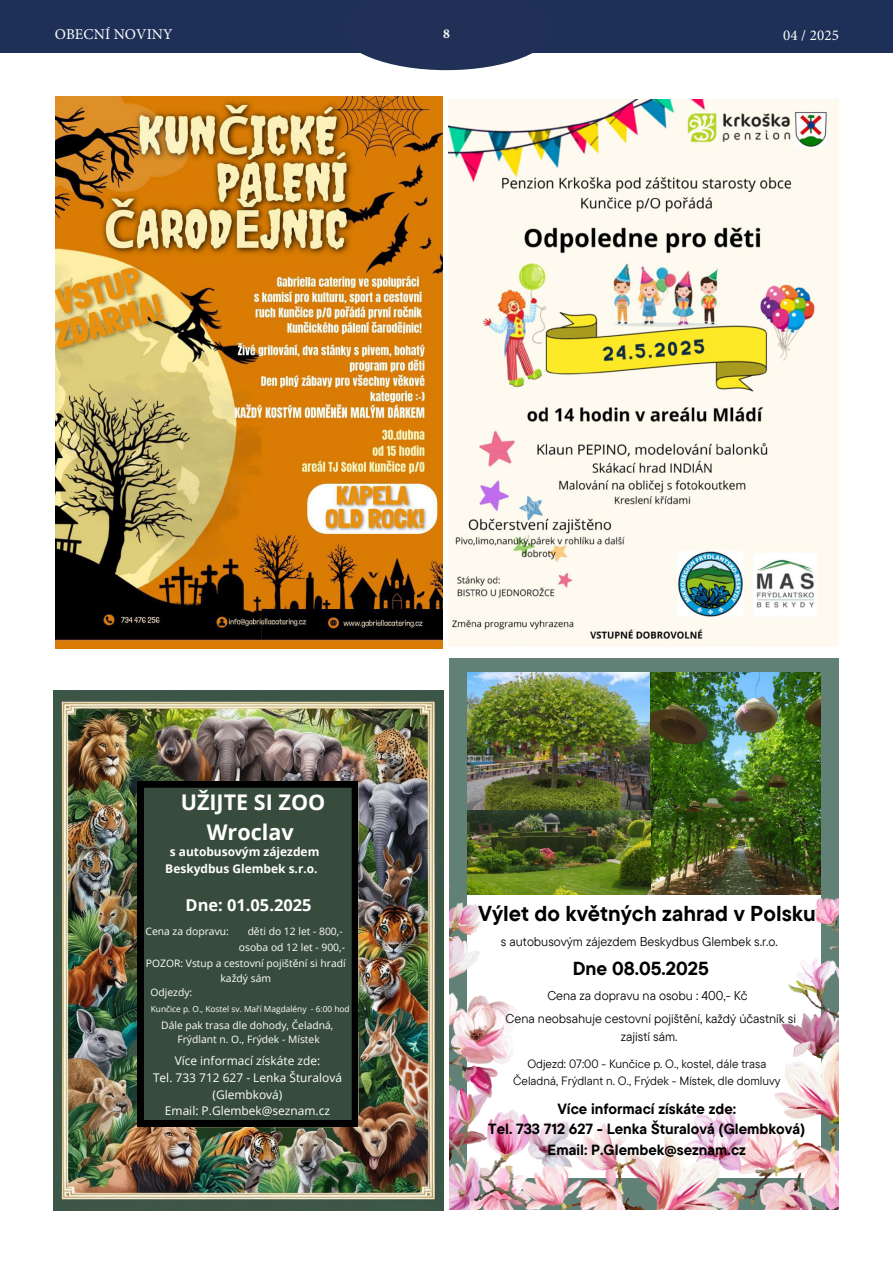
<style>
.page{position:relative;width:893px;height:1263px;background:#fff}
.page>*{position:absolute;margin:0;border:0;box-sizing:border-box;transform-origin:0 0}
.t1{font:700 21.6px/29.8px "Open Sans";color:#fff;text-align:center}
.t2{font:700 21.45px "TT Commons Pro";color:#000}
.t3{font:700 18.75px "TT Commons Pro";color:#000}
.t4{font:700 16.35px "Open Sans";color:#fff}
.t5{font:15px "Minion Pro";letter-spacing:.01em;color:#fff}
.t6{font:700 14.7px/20.4px "TT Commons Pro";color:#000;text-align:center}
.t7{font:700 13.5px "Minion Pro";color:#fff}
.t8{font:12.75px/17.9px "TT Commons Pro";color:#000;text-align:center}
.t9{font:12px/16.6px "Open Sans";color:#fff;text-align:center}
.t10{font:12px/16.6px "TT Commons Pro";color:#000;text-align:center}
.t11{font:700 12px/16.6px "Open Sans";color:#fff;text-align:center}
.t12{font:10.35px/14.2px "Open Sans";color:#fff;text-align:center}
.t13{font:8.4px "Open Sans";color:#fff}
</style>
<div class="page">
<div style="left:0;top:0;width:893px;height:52px;background:#1e3057"></div>
<svg style="left:340px;top:52px;width:213px;height:18px"></svg>
<div style="left:449px;top:658px;width:390px;height:552px;background:#618177"></div>
<img style="left:449px;top:855px;width:390px;height:355px">
<img style="left:467px;top:673px;width:354px;height:221px">
<img style="left:54px;top:690px;width:390px;height:520px">
<svg style="left:138px;top:782px;width:220px;height:344px;background:#334538"></svg>
<img style="left:449px;top:100px;width:390px;height:546px">
<img style="left:55px;top:97px;width:388px;height:551px">
<h3 class="t5" style="left:55px;top:25px;width:119px">OBECNÍ NOVINY</h3>
<h3 class="t7" style="left:443px;top:24px;width:8px">8</h3>
<h3 class="t5" style="left:783px;top:25px;width:57px">04 / 2025</h3>
<h1 class="t1" style="left:181px;top:787px;width:146px">UŽIJTE SI ZOO<br>Wroclav</h1>
<p class="t11" style="left:165px;top:843px;width:156px">s autobusovým zájezdem<br>Beskydbus Glembek s.r.o.</p>
<h3 class="t4" style="left:186px;top:894px;width:127px">Dne: 01.05.2025</h3>
<p class="t12" style="left:146px;top:924px;width:85px">Cena za dopravu:</p>
<p class="t12" style="left:239px;top:923px;width:108px;line-height:16px;text-align:right">děti do 12 let - 800,- osoba od 12 let - 900,-</p>
<p class="t12" style="left:146px;top:956px;width:201px">POZOR: Vstup a cestovní pojištění si hradí každý sám</p>
<p class="t12" style="left:150px;top:985px;width:43px">Odjezdy:</p>
<p class="t13" style="left:151px;top:1003px;width:200px">Kunčice p. O., Kostel sv. Maří Magdalény - 6:00 hod</p>
<p class="t12" style="left:161px;top:1018px;width:174px">Dále pak trasa dle dohody, Čeladná,<br>Frýdlant n. O., Frýdek - Místek</p>
<p class="t9" style="left:153px;top:1052px;width:190px">Více informací získáte zde:<br>Tel. 733 712 627 - Lenka Šturalová (Glembková)<br>Email: P.Glembek@seznam.cz</p>
<h2 class="t2" style="left:478px;top:897px;width:339px">Výlet do květných zahrad v Polsku</h2>
<p class="t8" style="left:501px;top:933px;width:278px">s autobusovým zájezdem Beskydbus Glembek s.r.o.</p>
<h3 class="t3" style="left:573px;top:954px;width:138px">Dne 08.05.2025</h3>
<p class="t8" style="left:547px;top:987px;width:202px">Cena za dopravu na osobu : 400,- Kč</p>
<p class="t8" style="left:506px;top:1009px;width:292px">Cena neobsahuje cestovní pojištění, každý účastník si zajistí sám.</p>
<p class="t10" style="left:513px;top:1055px;width:269px">Odjezd: 07:00 - Kunčice p. O., kostel, dále trasa<br>Čeladná, Frýdlant n. O., Frýdek - Místek, dle domluvy</p>
<h3 class="t6" style="left:488px;top:1098px;width:319px">Více informací získáte zde:<br>Tel. 733 712 627 - Lenka Šturalová (Glembková)<br>Email: P.Glembek@seznam.cz</h3>
</div>
